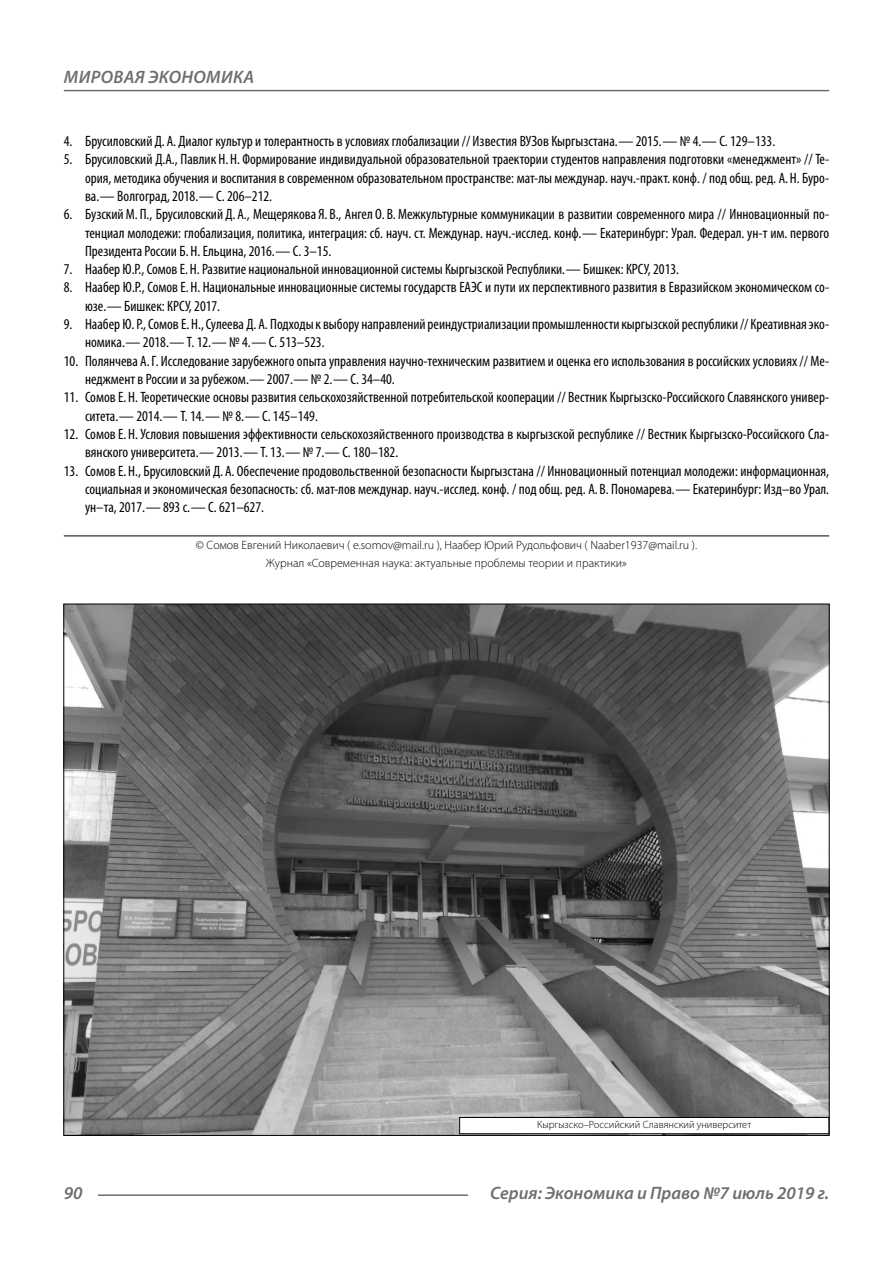
<style>
.page{position:relative;width:893px;height:1263px;background:#fff}
.page>*{position:absolute;margin:0;border:0;box-sizing:border-box;transform-origin:0 0}
.t1{font:italic 600 18px "Myriad Pro";color:#6e6e6e}
.t2{font:condensed 15px/18.3px "Myriad Pro";color:#000}
.Copy{font:300 12px/18.3px "Myriad Pro";color:#000;text-align:center}
.Author-doc{font:300 10.5px "Myriad Pro";color:#000}
</style>
<div class="page">
<hr style="left:64px;top:535px;width:765px;height:1px;background:#000">
<img style="left:65px;top:606px;width:763px;height:528px">
<div style="left:460px;top:1117px;width:369px;height:17px;background:#fff"></div>
<div style="left:459px;top:1117px;width:370px;height:17px;border:1px solid #000"></div>
<hr style="left:98px;top:1194px;width:370px;height:2px;background:#6e6e6e">
<hr style="left:64px;top:90px;width:765px;height:1px;background:#6e6e6e">
<p class="t1" style="left:64px;top:66px;width:27px">Мировая</p>
<p class="t1" style="left:148px;top:66px;width:13px">экономика</p>
<p class="t2" style="left:64px;top:132px;width:713px">4. Брусиловский Д. А. Диалог культур и толерантность в условиях глобализации // Известия ВУЗов Кыргызстана.— 2015.— № 4.— С. 129–133.</p>
<p class="t2" style="left:85px;top:150px;width:746px;text-align:justify;text-indent:-21px">5. Брусиловский Д.А., Павлик Н. Н. Формирование индивидуальной образовательной траектории студентов направления подготовки «менеджмент» // Те&shy;ория, методика обучения и воспитания в современном образовательном пространстве: мат-лы междунар. науч.-практ. конф. / под общ. ред. А. Н. Буро&shy;ва.— Волгоград, 2018.— С. 206–212.</p>
<p class="t2" style="left:85px;top:205px;width:746px;text-align:justify;text-indent:-21px">6. Бузский М. П., Брусиловский Д. А., Мещерякова Я. В., Ангел О. В. Межкультурные коммуникации в развитии современного мира // Инновационный по&shy;тенциал молодежи: глобализация, политика, интеграция: сб. науч. ст. Междунар. науч.-исслед. конф.— Екатеринбург: Урал. Федерал. ун-т им. первого Президента России Б. Н. Ельцина, 2016.— С. 3–15.</p>
<p class="t2" style="left:64px;top:260px;width:617px">7. Наабер Ю.Р., Сомов Е. Н. Развитие национальной инновационной системы Кыргызской Республики.— Бишкек: КРСУ, 2013.</p>
<p class="t2" style="left:85px;top:278px;width:746px;text-indent:-21px">8. Наабер Ю.Р., Сомов Е. Н. Национальные инновационные системы государств ЕАЭС и пути их перспективного развития в Евразийском экономическом со&shy;юзе.— Бишкек: КРСУ, 2017.</p>
<p class="t2" style="left:85px;top:315px;width:746px;text-indent:-21px">9. Наабер Ю.Р., Сомов Е. Н., Сулеева Д. А. Подходы к выбору направлений реиндустриализации промышленности кыргызской республики // Креативная эко&shy;номика.— 2018.— Т. 12.— № 4.— С. 513–523.</p>
<p class="t2" style="left:85px;top:351px;width:746px;text-indent:-21px">10. Полянчева А.Г. Исследование зарубежного опыта управления научно-техническим развитием и оценка его использования в российских условиях // Ме&shy;неджмент в России и за рубежом.— 2007.— № 2.— С. 34–40.</p>
<p class="t2" style="left:85px;top:388px;width:746px;text-indent:-21px">11. Сомов Е. Н. Теоретические основы развития сельскохозяйственной потребительской кооперации // Вестник Кыргызско-Российского Славянского универ&shy;ситета.— 2014.— Т. 14.— № 8.— С. 145–149.</p>
<p class="t2" style="left:85px;top:425px;width:746px;text-indent:-21px">12. Сомов Е. Н. Условия повышения эффективности сельскохозяйственного производства в кыргызской республике // Вестник Кыргызско-Российского Сла&shy;вянского университета.— 2013.— Т. 13.— № 7.— С. 180–182.</p>
<p class="t2" style="left:85px;top:461px;width:746px;text-align:justify;text-indent:-21px">13. Сомов Е. Н., Брусиловский Д. А. Обеспечение продовольственной безопасности Кыргызстана // Инновационный потенциал молодежи: информационная, социальная и экономическая безопасность: сб. мат-лов междунар. науч.-исслед. конф. / под общ. ред. А. В. Пономарева.— Екатеринбург: Изд–во Урал. ун–та, 2017.— 893 с.— С. 621–627.</p>
<p class="Copy" style="left:196px;top:536px;width:503px">© Сомов Евгений Николаевич ( e.somov@mail.ru ), Наабер Юрий Рудольфович ( Naaber1937@mail.ru ).<br>Журнал «Современная наука: актуальные проблемы теории и практики»</p>
<p class="Author-doc" style="left:537px;top:1118px;width:216px">Кыргызско–Российский Славянский университет</p>
<p class="t1" style="left:64px;top:1182px;width:20px">90</p>
<p class="t1" style="left:490px;top:1182px;width:341px">Серия: Экономика и Право №7 июль 2019 г.</p>
</div>
